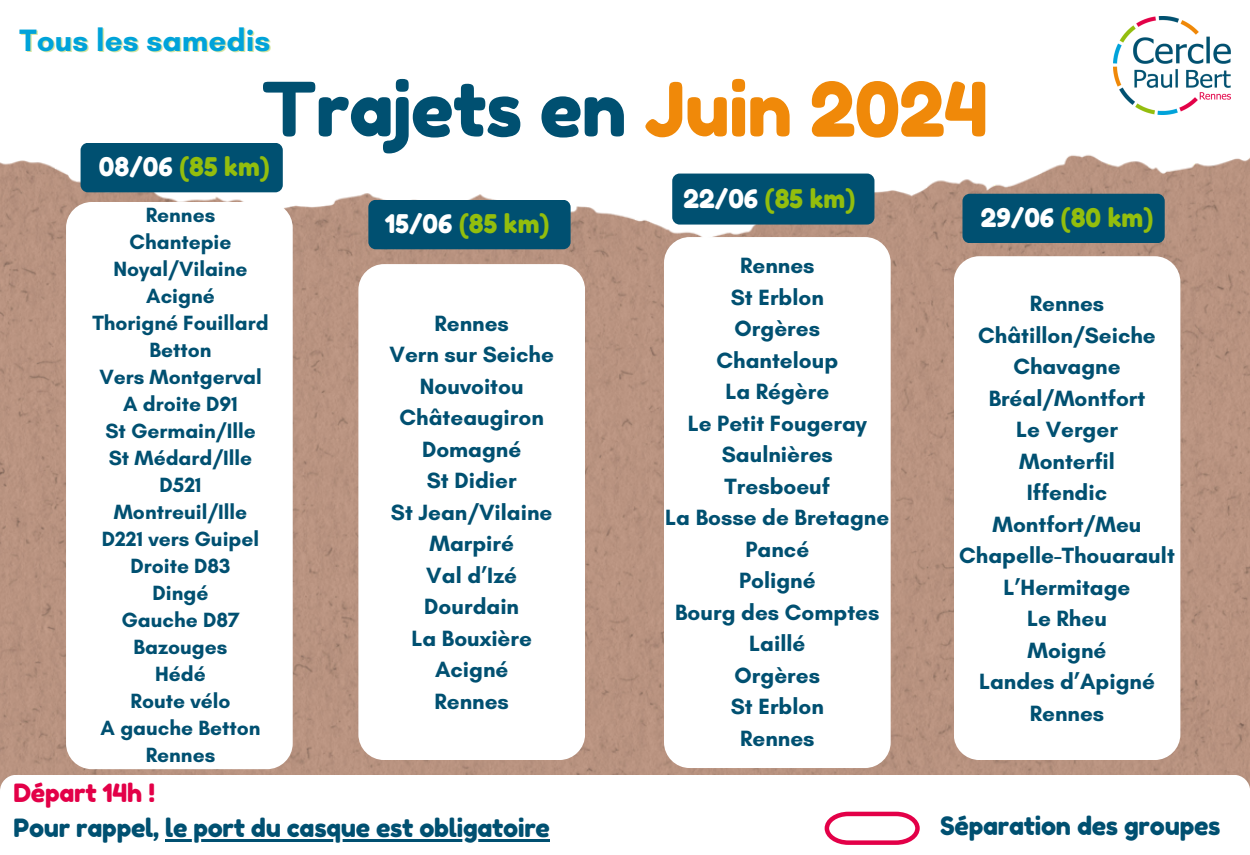
<style>
.page{position:relative;width:1250px;height:855px;background:#fff}
.page>*{position:absolute;margin:0;border:0;box-sizing:border-box;transform-origin:0 0}
.t1{font:74.7px "Fredoka One";letter-spacing:-.01em;color:#005071}
.t2{font:700 31.5px "Glacial Indifference";color:#00a3da}
.t3{font:25.65px "Fredoka One";color:#93be0d}
.t4{font:25.2px/34.8px "Fredoka One";letter-spacing:-.01em;color:#005071}
.t5{font:700 22.5px "Glacial Indifference";color:#005071}
.t6{font:700 21px "Glacial Indifference";color:#005071}
.s1{color:#f08909}
.s2{color:#fff}
.s3{color:#e30048}
</style>
<div class="page">
<img style="left:0;top:55px;width:1250px;height:720px">
<img style="left:1114px;top:16px;width:117px;height:98px">
<div style="left:66px;top:202px;width:227px;height:567px;background:#fff;border-radius:26px"></div>
<div style="left:358px;top:264px;width:227px;height:496px;background:#fff;border-radius:26px"></div>
<div style="left:664px;top:237px;width:227px;height:531px;background:#fff;border-radius:26px"></div>
<div style="left:954px;top:256px;width:226px;height:504px;background:#fff;border-radius:26px"></div>
<div style="left:81px;top:143px;width:202px;height:49px;background:#005071;border-radius:7px"></div>
<div style="left:368px;top:200px;width:203px;height:49px;background:#005071;border-radius:7px"></div>
<div style="left:672px;top:174px;width:202px;height:51px;background:#005071;border-radius:7px"></div>
<div style="left:962px;top:194px;width:203px;height:49px;background:#005071;border-radius:7px"></div>
<svg style="left:0;top:775px;width:1250px;height:65px"></svg>
<hr style="left:165px;top:840px;width:385px;height:2px;background:#005071">
<svg style="left:825px;top:812px;width:95px;height:33px"></svg>
<h1 class="t2" style="left:20px;top:21px;width:252px">Tous les samedis</h1>
<p class="t1" style="left:262px;top:64px;width:728px">Trajets en <span class="s1">Juin 2024</span></p>
<p class="t3" style="left:99px;top:151px;width:172px"><span class="s2">08/06</span> (85 km)</p>
<h3 class="t6" style="left:146px;top:202px;width:71px">Rennes</h3>
<h3 class="t6" style="left:130px;top:229px;width:103px">Chantepie</h3>
<h3 class="t6" style="left:114px;top:256px;width:136px">Noyal/Vilaine</h3>
<h3 class="t6" style="left:146px;top:283px;width:70px">Acigné</h3>
<p class="t6" style="left:92px;top:310px;width:178px">Thorigné Fouillard</p>
<p class="t6" style="left:150px;top:337px;width:63px">Betton</p>
<p class="t6" style="left:99px;top:364px;width:164px">Vers Montgerval</p>
<p class="t6" style="left:123px;top:391px;width:116px">A droite D91</p>
<p class="t6" style="left:105px;top:418px;width:152px">St Germain/Ille</p>
<p class="t6" style="left:109px;top:445px;width:145px">St Médard/Ille</p>
<p class="t6" style="left:160px;top:472px;width:43px">D521</p>
<p class="t6" style="left:114px;top:499px;width:135px">Montreuil/Ille</p>
<p class="t6" style="left:102px;top:526px;width:159px">D221 vers Guipel</p>
<p class="t6" style="left:130px;top:553px;width:102px">Droite D83</p>
<p class="t6" style="left:153px;top:580px;width:57px">Dingé</p>
<p class="t6" style="left:121px;top:607px;width:120px">Gauche D87</p>
<p class="t6" style="left:134px;top:634px;width:95px">Bazouges</p>
<p class="t6" style="left:155px;top:661px;width:52px">Hédé</p>
<p class="t6" style="left:130px;top:688px;width:101px">Route vélo</p>
<p class="t6" style="left:101px;top:715px;width:161px">A gauche Betton</p>
<p class="t6" style="left:146px;top:742px;width:71px">Rennes</p>
<p class="t3" style="left:385px;top:208px;width:166px"><span class="s2">15/06</span> (85 km)</p>
<p class="t5" style="left:434px;top:310px;width:76px">Rennes</p>
<p class="t5" style="left:389px;top:341px;width:166px">Vern sur Seiche</p>
<p class="t5" style="left:420px;top:373px;width:105px">Nouvoitou</p>
<p class="t5" style="left:400px;top:404px;width:146px">Châteaugiron</p>
<p class="t5" style="left:422px;top:436px;width:101px">Domagné</p>
<p class="t5" style="left:427px;top:467px;width:91px">St Didier</p>
<p class="t5" style="left:391px;top:499px;width:163px">St Jean/Vilaine</p>
<p class="t5" style="left:429px;top:530px;width:86px">Marpiré</p>
<p class="t5" style="left:426px;top:562px;width:92px">Val d’Izé</p>
<p class="t5" style="left:424px;top:593px;width:96px">Dourdain</p>
<p class="t5" style="left:411px;top:625px;width:122px">La Bouxière</p>
<p class="t5" style="left:435px;top:656px;width:75px">Acigné</p>
<p class="t5" style="left:434px;top:688px;width:76px">Rennes</p>
<h3 class="t4" style="left:13px;top:776px;width:538px"><span class="s3">Départ 14h !<br></span>Pour rappel, le port du casque est obligatoire</h3>
<p class="t3" style="left:684px;top:183px;width:173px"><span class="s2">22/06</span> (85 km)</p>
<p class="t5" style="left:740px;top:252px;width:76px">Rennes</p>
<p class="t5" style="left:731px;top:283px;width:95px">St Erblon</p>
<p class="t5" style="left:735px;top:315px;width:87px">Orgères</p>
<p class="t5" style="left:716px;top:346px;width:123px">Chanteloup</p>
<p class="t5" style="left:725px;top:378px;width:105px">La Régère</p>
<p class="t5" style="left:688px;top:409px;width:181px">Le Petit Fougeray</p>
<p class="t5" style="left:722px;top:441px;width:113px">Saulnières</p>
<p class="t5" style="left:724px;top:472px;width:107px">Tresboeuf</p>
<p class="t5" style="left:665px;top:504px;width:226px">La Bosse de Bretagne</p>
<p class="t5" style="left:745px;top:535px;width:65px">Pancé</p>
<p class="t5" style="left:739px;top:567px;width:78px">Poligné</p>
<p class="t5" style="left:675px;top:598px;width:206px">Bourg des Comptes</p>
<p class="t5" style="left:749px;top:630px;width:58px">Laillé</p>
<p class="t5" style="left:735px;top:661px;width:87px">Orgères</p>
<p class="t5" style="left:731px;top:693px;width:95px">St Erblon</p>
<p class="t5" style="left:740px;top:724px;width:76px">Rennes</p>
<p class="t3" style="left:981px;top:202px;width:174px"><span class="s2">29/06</span> (80 km)</p>
<p class="t5" style="left:1030px;top:290px;width:76px">Rennes</p>
<p class="t5" style="left:978px;top:321px;width:179px">Châtillon/Seiche</p>
<p class="t5" style="left:1013px;top:353px;width:109px">Chavagne</p>
<p class="t5" style="left:989px;top:384px;width:158px">Bréal/Montfort</p>
<p class="t5" style="left:1016px;top:416px;width:103px">Le Verger</p>
<p class="t5" style="left:1019px;top:447px;width:97px">Monterfil</p>
<p class="t5" style="left:1027px;top:479px;width:82px">Iffendic</p>
<p class="t5" style="left:992px;top:510px;width:150px">Montfort/Meu</p>
<p class="t5" style="left:959px;top:542px;width:217px">Chapelle-Thouarault</p>
<p class="t5" style="left:1003px;top:573px;width:128px">L’Hermitage</p>
<p class="t5" style="left:1027px;top:605px;width:81px">Le Rheu</p>
<p class="t5" style="left:1027px;top:636px;width:80px">Moigné</p>
<p class="t5" style="left:979px;top:668px;width:177px">Landes d’Apigné</p>
<p class="t5" style="left:1030px;top:699px;width:76px">Rennes</p>
<p class="t4" style="left:940px;top:808px;width:282px">Séparation des groupes</p>
</div>
